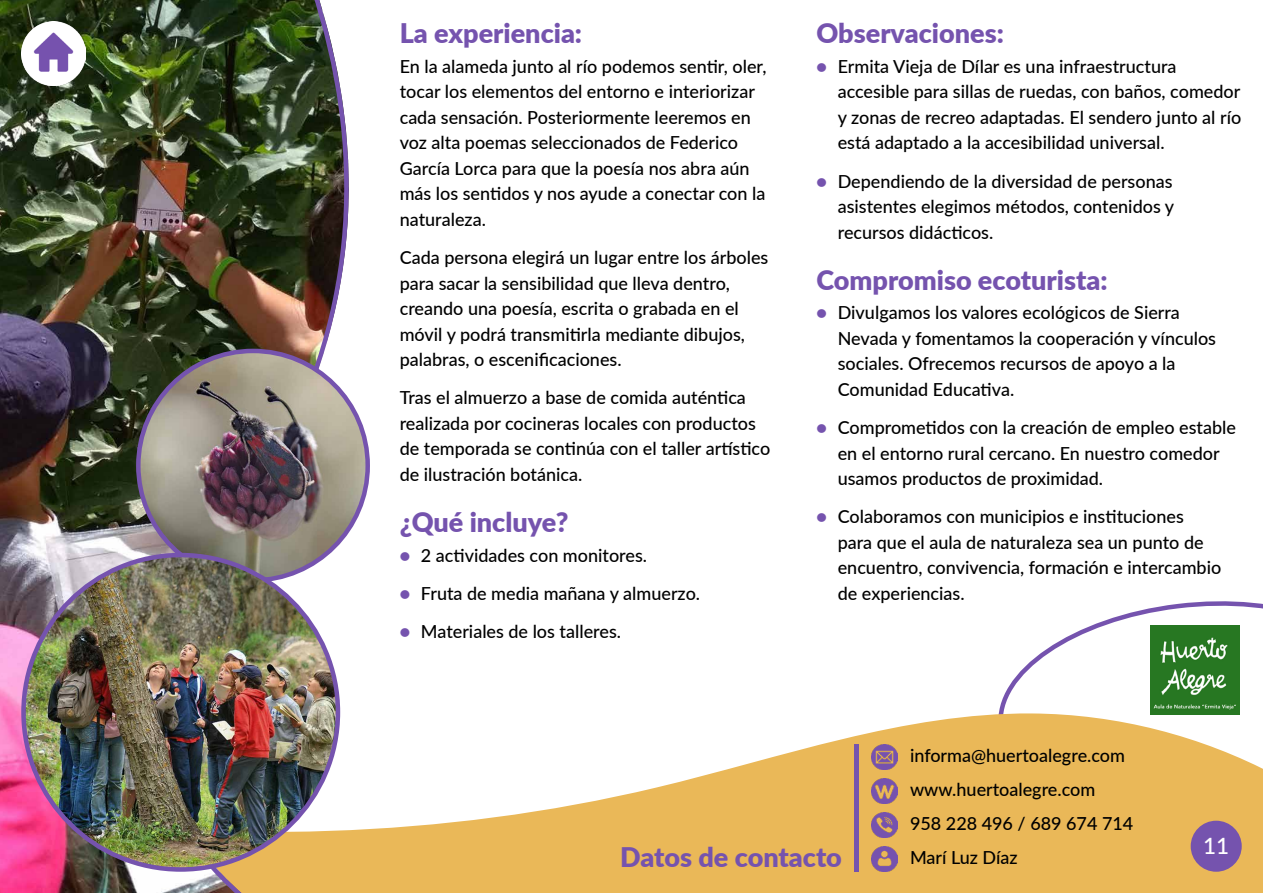
<style>
.page{position:relative;width:1263px;height:893px;background:#fff}
.page>*{position:absolute;margin:0;border:0;box-sizing:border-box;transform-origin:0 0}
.t1{font:900 27px "Lato";color:#7553ae}
.t2{font:500 22.5px "Lato";color:#fff}
.t3{font:500 18px/25.5px "Lato";color:#000}
.s1{font-weight:900;color:#7553ae}
</style>
<div class="page">
<svg style="left:999px;top:601px;width:264px;height:111px"></svg>
<svg style="left:365px;top:712px;width:898px;height:181px;fill:#eab858"></svg>
<div style="left:1191px;top:821px;width:51px;height:51px;background:#7553ae;border-radius:50%"></div>
<hr style="left:855px;top:744px;width:4px;height:128px;background:#7553ae">
<img style="left:0;top:0;width:151px;height:893px">
<img style="left:151px;top:0;width:214px;height:893px">
<img style="left:138px;top:351px;width:230px;height:229px;border-radius:115px">
<img style="left:24px;top:555px;width:314px;height:314px;border-radius:157px">
<img style="left:872px;top:744px;width:25px;height:26px">
<img style="left:872px;top:778px;width:25px;height:26px">
<img style="left:872px;top:812px;width:25px;height:26px">
<img style="left:872px;top:846px;width:25px;height:26px">
<img style="left:1150px;top:625px;width:89px;height:89px">
<img style="left:21px;top:21px;width:64px;height:64px">
<h3 class="t1" style="left:400px;top:13px;width:184px">La experiencia:</h3>
<p class="t3" style="left:400px;top:53px;width:368px">En la alameda junto al río podemos sentir, oler, tocar los elementos del entorno e interiorizar cada sensación. Posteriormente leeremos en voz alta poemas seleccionados de Federico García Lorca para que la poesía nos abra aún más los sentidos y nos ayude a conectar con la naturaleza.</p>
<p class="t3" style="left:400px;top:244px;width:370px">Cada persona elegirá un lugar entre los árboles para sacar la sensibilidad que lleva dentro, creando una poesía, escrita o grabada en el móvil y podrá transmitirla mediante dibujos, palabras, o escenificaciones.</p>
<p class="t3" style="left:400px;top:384px;width:372px">Tras el almuerzo a base de comida auténtica realizada por cocineras locales con productos de temporada se continúa con el taller artístico de ilustración botánica.</p>
<h3 class="t1" style="left:400px;top:502px;width:170px">¿Qué incluye?</h3>
<p class="t3" style="left:400px;top:541px;width:249px"><span class="s1">•</span> 2 actividades con monitores.</p>
<p class="t3" style="left:400px;top:580px;width:302px"><span class="s1">•</span> Fruta de media mañana y almuerzo.</p>
<p class="t3" style="left:400px;top:618px;width:223px"><span class="s1">•</span> Materiales de los talleres.</p>
<h3 class="t1" style="left:816px;top:13px;width:189px">Observaciones:</h3>
<p class="t3" style="left:838px;top:53px;width:405px;text-indent:-21px"><span class="s1">•</span> Ermita Vieja de Dílar es una infraestructura accesible para sillas de ruedas, con baños, comedor y zonas de recreo adaptadas. El sendero junto al río está adaptado a la accesibilidad universal.</p>
<p class="t3" style="left:838px;top:167px;width:338px;text-align:justify;text-indent:-21px"><span class="s1">•</span> Dependiendo de la diversidad de personas asistentes elegimos métodos, contenidos y recursos didácticos.</p>
<h3 class="t1" style="left:816px;top:259px;width:293px">Compromiso ecoturista:</h3>
<p class="t3" style="left:838px;top:299px;width:380px;text-indent:-21px"><span class="s1">•</span> Divulgamos los valores ecológicos de Sierra Nevada y fomentamos la cooperación y vínculos sociales. Ofrecemos recursos de apoyo a la Comunidad Educativa.</p>
<p class="t3" style="left:838px;top:414px;width:400px;text-indent:-21px"><span class="s1">•</span> Comprometidos con la creación de empleo estable en el entorno rural cercano. En nuestro comedor usamos productos de proximidad.</p>
<p class="t3" style="left:838px;top:503px;width:385px;text-indent:-21px"><span class="s1">•</span> Colaboramos con municipios e instituciones para que el aula de naturaleza sea un punto de encuentro, convivencia, formación e intercambio de experiencias.</p>
<h3 class="t1" style="left:620px;top:837px;width:223px">Datos de contacto</h3>
<p class="t3" style="left:910px;top:742px;width:216px">informa@huertoalegre.com</p>
<p class="t3" style="left:910px;top:776px;width:187px">www.huertoalegre.com</p>
<p class="t3" style="left:910px;top:810px;width:225px">958 228 496 / 689 674 714</p>
<p class="t3" style="left:910px;top:844px;width:109px">Marí Luz Díaz</p>
<p class="t2" style="left:1203px;top:829px;width:28px">11</p>
</div>
